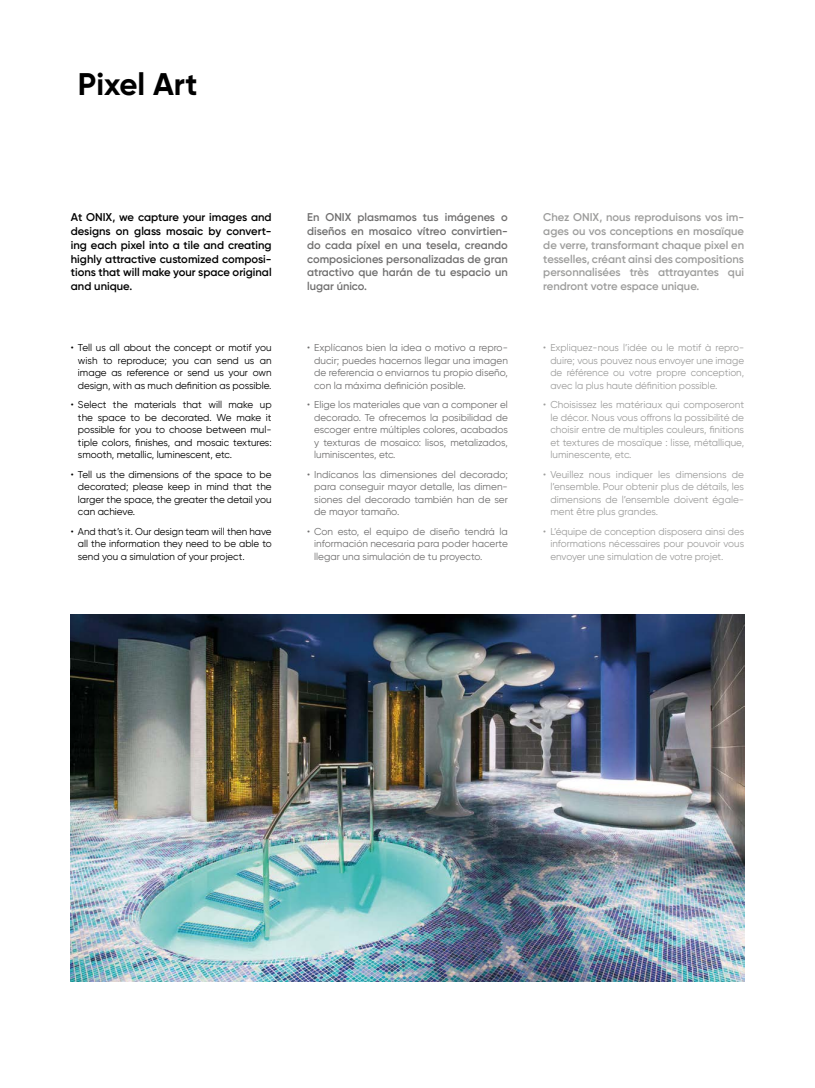
<style>
.page{position:relative;width:815px;height:1088px;background:#fff}
.page>*{position:absolute;margin:0;border:0;box-sizing:border-box;transform-origin:0 0}
.t1{font:700 31.25px "Gilroy";color:#000}
.t2{font:600 11.25px/13.8px "Gilroy";color:#9d9d9c;text-align:justify}
.t3{font:600 11.25px/13.8px "Gilroy";color:#000;text-align:justify}
.t4{font:600 11.25px/13.8px "Gilroy";color:#706f6f;text-align:justify}
.t5{font:10px/12.5px "Gilroy";color:#9d9d9c;text-align:justify}
.t6{font:10px/12.5px "Gilroy";color:#000;text-align:justify}
.t7{font:10px/12.5px "Gilroy";color:#706f6f;text-align:justify}
</style>
<div class="page">
<img style="left:71px;top:615px;width:673px;height:367px">
<h1 class="t1" style="left:78px;top:65px;width:121px">Pixel Art</h1>
<p class="t3" style="left:71px;top:210px;width:202px">At ONIX, we capture your images and designs on glass mosaic by convert&shy;ing each pixel into a tile and creating highly attractive customized composi&shy;tions that will make your space original and unique.</p>
<p class="t4" style="left:307px;top:210px;width:202px">En ONIX plasmamos tus imágenes o diseños en mosaico vítreo convirtien&shy;do cada píxel en una tesela, creando composiciones personalizadas de gran atractivo que harán de tu espacio un lugar único.</p>
<p class="t2" style="left:543px;top:210px;width:202px">Chez ONIX, nous reproduisons vos im&shy;ages ou vos conceptions en mosaïque de verre, transformant chaque pixel en tesselles, créant ainsi des compositions personnalisées très attrayantes qui rendront votre espace unique.</p>
<p class="t6" style="left:78px;top:341px;width:195px;text-indent:-7px">• Tell us all about the concept or motif you wish to reproduce; you can send us an image as reference or send us your own design, with as much definition as possible.</p>
<p class="t6" style="left:78px;top:398px;width:195px;text-indent:-7px">• Select the materials that will make up the space to be decorated. We make it possible for you to choose between mul&shy;tiple colors, finishes, and mosaic textures: smooth, metallic, luminescent, etc.</p>
<p class="t6" style="left:78px;top:468px;width:195px;text-indent:-7px">• Tell us the dimensions of the space to be decorated; please keep in mind that the larger the space, the greater the detail you can achieve.</p>
<p class="t6" style="left:78px;top:525px;width:195px;text-indent:-7px">• And that’s it. Our design team will then have all the information they need to be able to send you a simulation of your project.</p>
<p class="t7" style="left:314px;top:341px;width:195px;text-indent:-7px">• Explícanos bien la idea o motivo a repro&shy;ducir; puedes hacernos llegar una imagen de referencia o enviarnos tu propio diseño, con la máxima definición posible.</p>
<p class="t7" style="left:314px;top:398px;width:195px;text-indent:-7px">• Elige los materiales que van a componer el decorado. Te ofrecemos la posibilidad de escoger entre múltiples colores, acabados y texturas de mosaico: lisos, metalizados, luminiscentes, etc.</p>
<p class="t7" style="left:314px;top:468px;width:195px;text-indent:-7px">• Indícanos las dimensiones del decorado; para conseguir mayor detalle, las dimen&shy;siones del decorado también han de ser de mayor tamaño.</p>
<p class="t7" style="left:314px;top:525px;width:195px;text-indent:-7px">• Con esto, el equipo de diseño tendrá la información necesaria para poder hacerte llegar una simulación de tu proyecto.</p>
<p class="t5" style="left:550px;top:341px;width:195px;text-indent:-7px">• Expliquez-nous l’idée ou le motif à repro&shy;duire; vous pouvez nous envoyer une image de référence ou votre propre conception, avec la plus haute définition possible.</p>
<p class="t5" style="left:550px;top:398px;width:195px;text-indent:-7px">• Choisissez les matériaux qui composeront le décor. Nous vous offrons la possibilité de choisir entre de multiples couleurs, finitions et textures de mosaïque : lisse, métallique, luminescente, etc.</p>
<p class="t5" style="left:550px;top:468px;width:195px;text-indent:-7px">• Veuillez nous indiquer les dimensions de l’ensemble. Pour obtenir plus de détails, les dimensions de l’ensemble doivent égale&shy;ment être plus grandes.</p>
<p class="t5" style="left:550px;top:525px;width:195px;text-indent:-7px">• L’équipe de conception disposera ainsi des informations nécessaires pour pouvoir vous envoyer une simulation de votre projet.</p>
</div>
